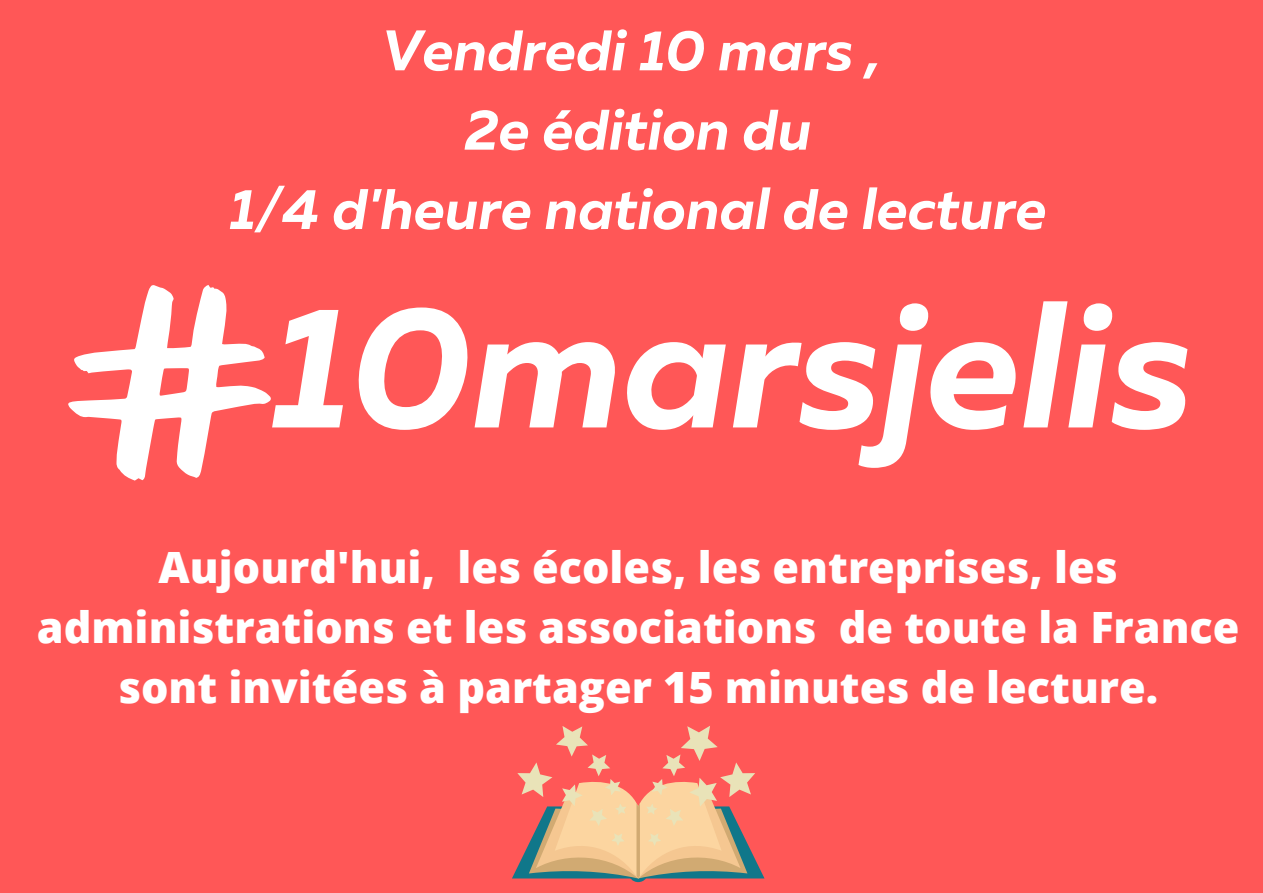
<style>
.page{position:relative;width:1263px;height:893px;background:#ff5757}
.page>*{position:absolute;margin:0;border:0;box-sizing:border-box;transform-origin:0 0}
.t1{font:italic 700 172.73px "Muller";color:#fff}
.t2{font:italic 700 57px/79.3px "Muller";color:#fff;text-align:center}
.t3{font:800 43.12px/60.2px "Open Sans";color:#fff;text-align:center}
</style>
<div class="page">
<svg style="left:68px;top:285px;width:203px;height:195px"></svg>
<svg style="left:512px;top:726px;width:252px;height:156px"></svg>
<h2 class="t2" style="left:230px;top:15px;width:819px">Vendredi 10 mars ,<br>2e édition du<br>1/4 d'heure national de lecture</h2>
<h1 class="t1" style="left:271px;top:295px;width:924px">10marsjelis</h1>
<p class="t3" style="left:37px;top:536px;width:1204px">Aujourd'hui, les écoles, les entreprises, les administrations et les associations de toute la France sont invitées à partager 15 minutes de lecture.</p>
</div>
